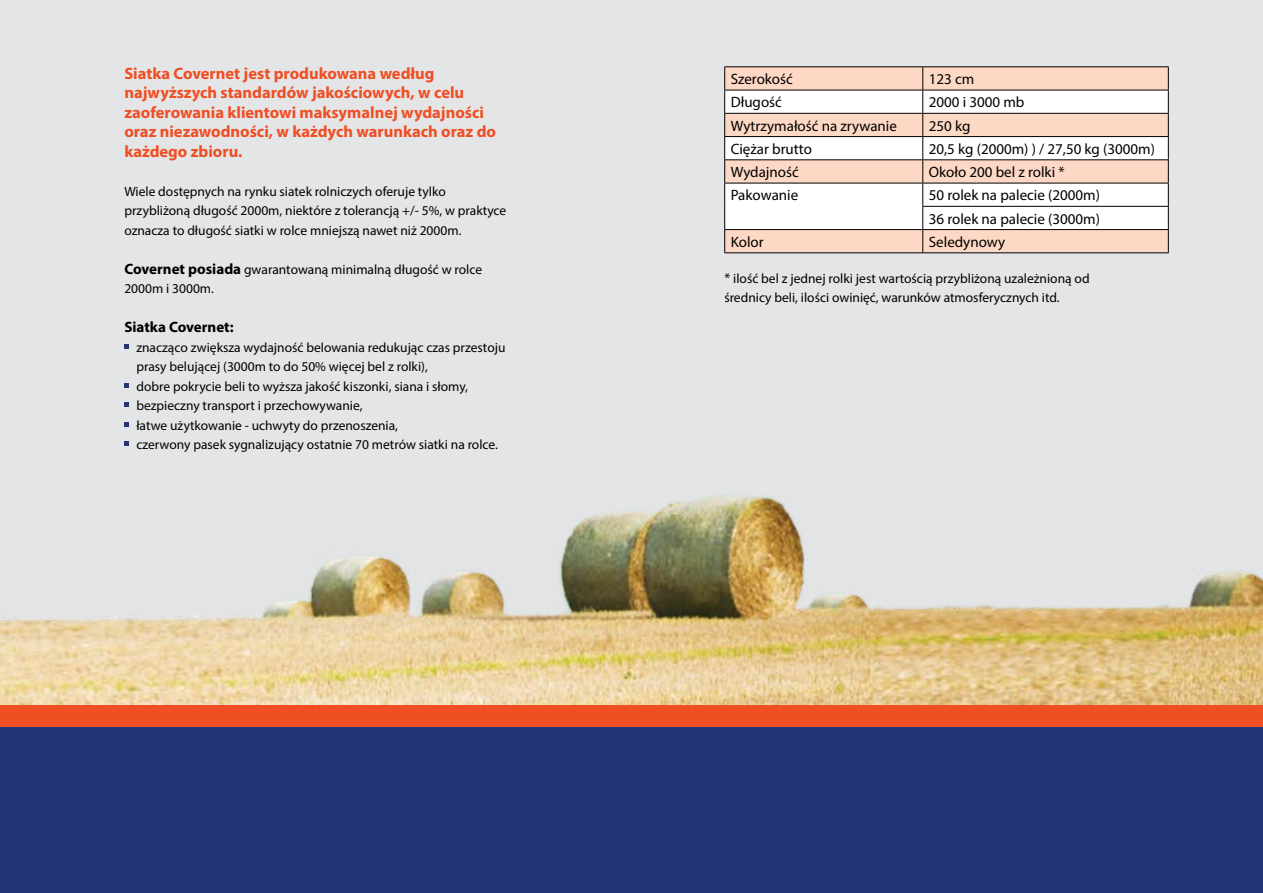
<style>
.page{position:relative;width:1263px;height:893px;background:#fff}
.page>*{position:absolute;margin:0;border:0;box-sizing:border-box;transform-origin:0 0}
.red{font:700 16.5px/19.5px "Myriad Pro";color:#f04e23}
.t1{font:15px "Myriad Pro";color:#000}
.TEXT{font:700 15px "Myriad Pro";color:#000}
.TEXT-2{font:13.5px/19.5px "Myriad Pro";color:#000}
.headline{font:13.5px/19.5px "Myriad Pro";color:#000}
.s1{font-size:14.25px}
</style>
<div class="page">
<div style="left:0;top:0;width:1263px;height:699px;background:#e4e5e6"></div>
<img style="left:0;top:495px;width:1263px;height:210px">
<div style="left:0;top:716px;width:1263px;height:177px;background:#223675"></div>
<div style="left:0;top:705px;width:1263px;height:22px;background:#f04e23"></div>
<svg style="left:725px;top:67px;width:443px;height:185px;background:#f8d3c0"></svg>
<svg style="left:725px;top:91px;width:443px;height:138px;background:#fbefe9"></svg>
<hr style="left:724px;top:113px;width:199px;height:1px;background:#000">
<hr style="left:923px;top:113px;width:246px;height:1px;background:#000">
<hr style="left:724px;top:136px;width:199px;height:1px;background:#000">
<hr style="left:923px;top:136px;width:246px;height:1px;background:#000">
<hr style="left:724px;top:159px;width:199px;height:1px;background:#000">
<hr style="left:923px;top:159px;width:246px;height:1px;background:#000">
<hr style="left:724px;top:183px;width:199px;height:1px;background:#000">
<hr style="left:923px;top:183px;width:246px;height:1px;background:#000">
<hr style="left:922px;top:206px;width:247px;height:1px;background:#000">
<hr style="left:724px;top:229px;width:199px;height:1px;background:#000">
<hr style="left:923px;top:229px;width:246px;height:1px;background:#000">
<svg style="left:922px;top:67px;width:1px;height:185px"></svg>
<hr style="left:724px;top:66px;width:199px;height:1px;background:#000">
<hr style="left:923px;top:66px;width:246px;height:1px;background:#000">
<hr style="left:724px;top:90px;width:199px;height:1px;background:#000">
<hr style="left:923px;top:90px;width:246px;height:1px;background:#000">
<svg style="left:724px;top:67px;width:1px;height:185px"></svg>
<svg style="left:1168px;top:67px;width:1px;height:185px"></svg>
<hr style="left:724px;top:252px;width:199px;height:1px;background:#000">
<hr style="left:923px;top:252px;width:246px;height:1px;background:#000">
<svg style="left:124px;top:344px;width:5px;height:5px"></svg>
<svg style="left:124px;top:383px;width:5px;height:5px"></svg>
<svg style="left:124px;top:402px;width:5px;height:5px"></svg>
<svg style="left:124px;top:422px;width:5px;height:5px"></svg>
<svg style="left:124px;top:441px;width:5px;height:5px"></svg>
<p class="red" style="left:124px;top:63px;width:373px">Siatka Covernet jest produkowana według najwyższych standardów jakościowych w, celu zaoferowania klientowi maksymalnej wydajności oraz niezawodności w, każdych warunkach oraz do każdego zbioru.</p>
<p class="TEXT-2" style="left:124px;top:181px;width:383px">Wiele dostępnych na rynku siatek rolniczych oferuje tylko przybliżoną długość 2000m, niektóre z tolerancją +/- 5%, w praktyce oznacza to długość siatki w rolce mniejszą nawet niż 2000m.</p>
<p class="TEXT-2" style="left:244px;top:259px;width:240px">gwarantowaną minimalną długość w rolce</p>
<p class="TEXT" style="left:124px;top:259px;width:118px">Covernet posiada</p>
<p class="TEXT-2" style="left:124px;top:279px;width:91px">2000m i 3000m.</p>
<p class="TEXT" style="left:124px;top:317px;width:111px">Siatka Covernet:</p>
<p class="TEXT-2" style="left:136px;top:337px;width:371px">znacząco zwiększa wydajność belowania redukując czas przestoju prasy belującej (3000m to do 50% więcej bel z rolki ,(</p>
<p class="TEXT-2" style="left:136px;top:376px;width:333px">dobre pokrycie beli to wyższa jakość kiszonki, siana i słomy,</p>
<p class="TEXT-2" style="left:136px;top:396px;width:228px">bezpieczny transport i przechowywanie,</p>
<p class="TEXT-2" style="left:136px;top:415px;width:263px">łatwe użytkowanie - uchwyty do przenoszenia,</p>
<p class="TEXT-2" style="left:136px;top:435px;width:363px">czerwony pasek sygnalizujący ostatnie 70 metrów siatki na rolce.</p>
<p class="t1" style="left:731px;top:70px;width:64px">Szerokość</p>
<p class="t1" style="left:929px;top:70px;width:47px">123 cm</p>
<p class="t1" style="left:731px;top:93px;width:53px">Długość</p>
<p class="t1" style="left:929px;top:93px;width:97px">2000 i 3000 mb</p>
<p class="t1" style="left:731px;top:116px;width:168px">Wytrzymałość na zrywanie</p>
<p class="t1" style="left:929px;top:116px;width:43px">250 kg</p>
<p class="t1" style="left:731px;top:140px;width:83px">Ciężar brutto</p>
<p class="t1" style="left:929px;top:140px;width:228px">20,5 kg (2000m) ) / 27,50 kg (3000m(</p>
<p class="t1" style="left:731px;top:163px;width:70px">Wydajność</p>
<p class="t1" style="left:929px;top:163px;width:138px">Około 200 bel z rolki *</p>
<p class="t1" style="left:731px;top:186px;width:69px">Pakowanie</p>
<p class="t1" style="left:929px;top:186px;width:173px">50 rolek na palecie (2000m(</p>
<p class="t1" style="left:731px;top:233px;width:35px">Kolor</p>
<p class="t1" style="left:929px;top:209px;width:173px">36 rolek na palecie (3000m(</p>
<p class="t1" style="left:929px;top:233px;width:78px">Seledynowy</p>
<p class="headline" style="left:724px;top:268px;width:367px"><span class="s1">*</span> ilość bel z jednej rolki jest wartością przybliżoną uzależnioną od średnicy beli, ilości owinięć, warunków atmosferycznych itd.</p>
</div>
